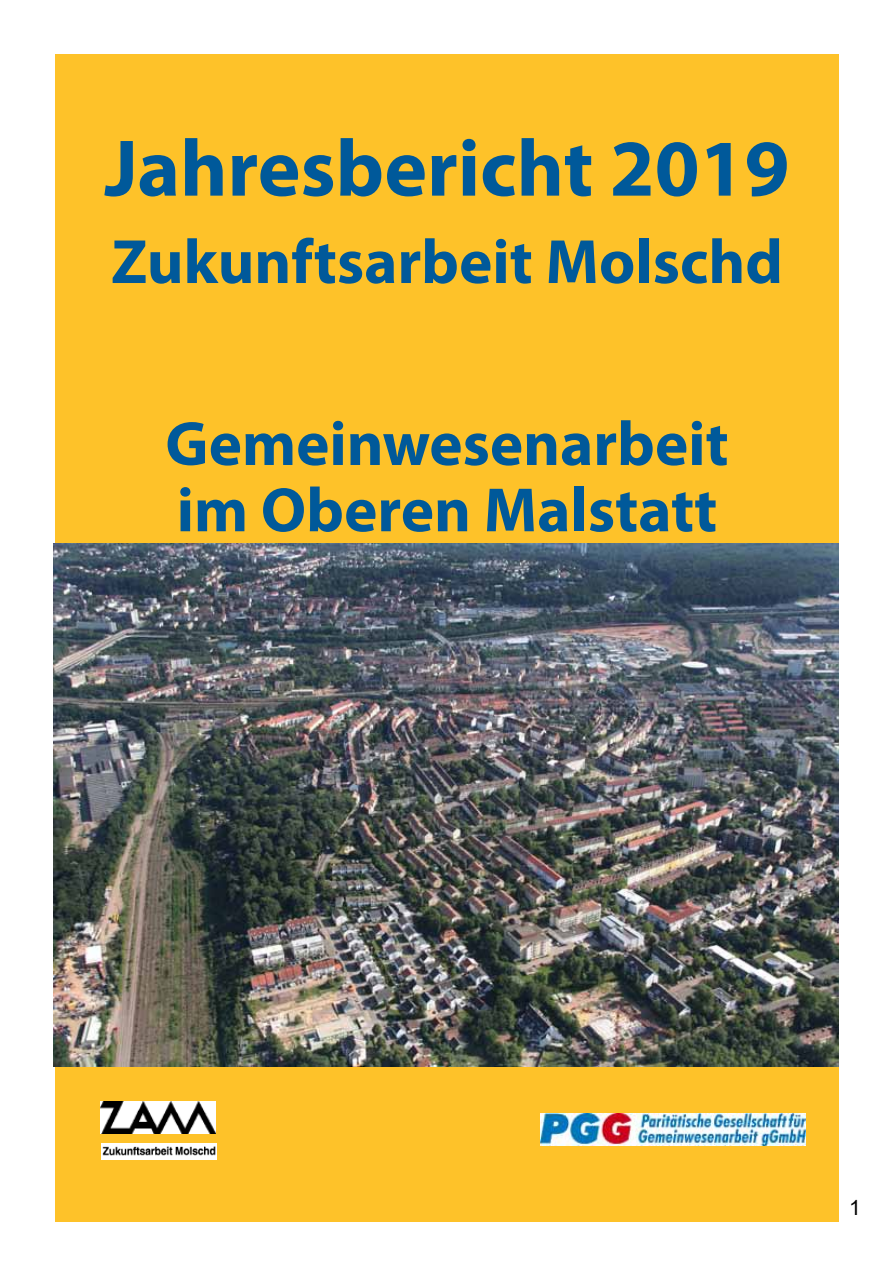
<style>
.page{position:relative;width:893px;height:1263px;background:#fff}
.page>*{position:absolute;margin:0;border:0;box-sizing:border-box;transform-origin:0 0}
.t1{font:700 81px "Myriad Pro";color:#00599a}
.t2{font:700 63px/66.3px "Myriad Pro";color:#00599a}
.t3{font:21px "Arial";color:#000}
</style>
<div class="page">
<div style="left:55px;top:54px;width:784px;height:1167px;background:#fec229"></div>
<img style="left:101px;top:1101px;width:115px;height:32px">
<img style="left:540px;top:1113px;width:266px;height:32px">
<img style="left:54px;top:543px;width:785px;height:523px">
<img style="left:101px;top:1143px;width:116px;height:16px">
<p class="t1" style="left:104px;top:116px;width:687px">Jahresbericht 2019</p>
<p class="t2" style="left:111px;top:227px;width:673px">Zukunftsarbeit Molschd</p>
<p class="t2" style="left:165px;top:408px;width:565px">Gemeinwesenarbeit im Oberen Malstatt</p>
<p class="t3" style="left:849px;top:1193px;width:13px">1</p>
</div>
